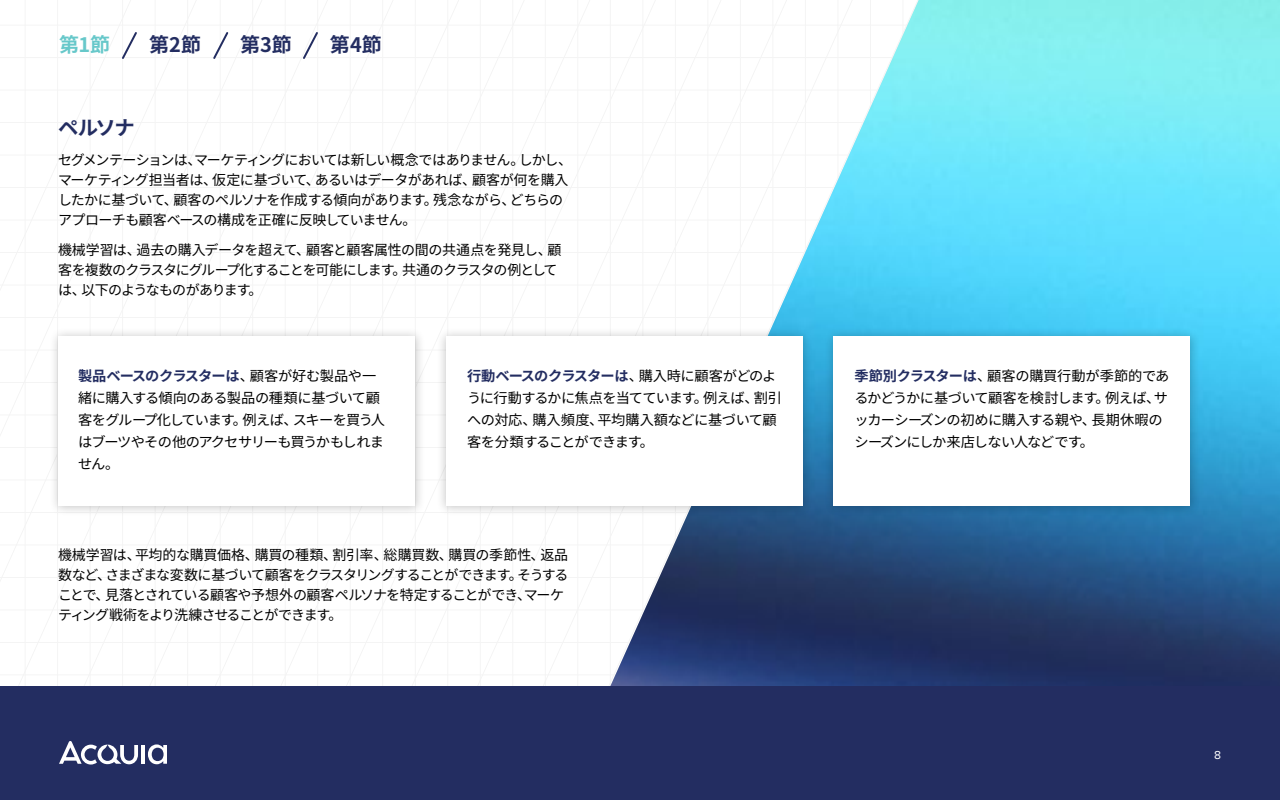
<style>
.page{position:relative;width:1280px;height:800px;background:#fff}
.page>*{position:absolute;margin:0;border:0;box-sizing:border-box;transform-origin:0 0}
.t1{font:700 20px "Noto Sans CJ Kjp";letter-spacing:-.005em;color:#232d61}
.t2{font:700 20px "Noto Sans CJ Kjp";color:#67c8ca}
.t3{font:14px/22px "Noto Sans CJ Kjp";letter-spacing:-.045em;color:#000}
.t4{font:12px "Proxima Nova";color:#fff}
.s1{font-weight:700;color:#232d61}
</style>
<div class="page">
<svg style="left:0;top:0;width:137px;height:682px"></svg>
<img style="left:559px;top:0;width:721px;height:686px">
<div style="left:0;top:686px;width:1280px;height:114px;background:#232d61"></div>
<hr style="left:142px;top:745px;width:3px;height:19px;background:#fff">
<svg style="left:59px;top:741px;width:79px;height:24px"></svg>
<svg style="left:148px;top:744px;width:19px;height:20px"></svg>
<div style="left:49px;top:327px;width:376px;height:190px;background:#000;opacity:.23"></div>
<div style="left:58px;top:336px;width:358px;height:170px;background:#fff"></div>
<div style="left:436px;top:327px;width:377px;height:190px;background:#000;opacity:.23"></div>
<div style="left:446px;top:336px;width:357px;height:170px;background:#fff"></div>
<div style="left:824px;top:327px;width:376px;height:190px;background:#000;opacity:.23"></div>
<div style="left:834px;top:336px;width:356px;height:170px;background:#fff"></div>
<svg style="left:120px;top:30px;width:19px;height:31px"></svg>
<svg style="left:212px;top:32px;width:18px;height:27px"></svg>
<svg style="left:301px;top:32px;width:19px;height:27px"></svg>
<h1 class="t2" style="left:59px;top:33px;width:53px">第1節</h1>
<h1 class="t1" style="left:149px;top:33px;width:53px">第2節</h1>
<h1 class="t1" style="left:240px;top:33px;width:53px">第3節</h1>
<h1 class="t1" style="left:330px;top:33px;width:53px">第4節</h1>
<h1 class="t1" style="left:58px;top:116px;width:78px">ペルソナ</h1>
<p class="t3" style="left:58px;top:150px;width:516px;line-height:20px">セグメンテーションは、マーケティングにおいては新しい概念ではありません。しかし、マーケティング担当者は、仮定に基づいて、あるいはデータがあれば、顧客が何を購入したかに基づいて、顧客のペルソナを作成する傾向があります。残念ながら、どちらのアプローチも顧客ベースの構成を正確に反映していません。</p>
<p class="t3" style="left:58px;top:240px;width:505px;line-height:20px">機械学習は、過去の購入データを超えて、顧客と顧客属性の間の共通点を発見し、顧客を複数のクラスタにグループ化することを可能にします。共通のクラスタの例としては、以下のようなものがあります。</p>
<p class="t3" style="left:78px;top:365px;width:309px"><span class="s1">製品ベースのクラスターは</span>、顧客が好む製品や一緒に購入する傾向のある製品の種類に基づいて顧客をグループ化しています。例えば、スキーを買う人はブーツやその他のアクセサリーも買うかもしれません。</p>
<p class="t3" style="left:467px;top:365px;width:317px"><span class="s1">行動ベースのクラスターは</span>、購入時に顧客がどのように行動するかに焦点を当てています。例えば、割引への対応、購入頻度、平均購入額などに基づいて顧客を分類することができます。</p>
<p class="t3" style="left:855px;top:365px;width:317px"><span class="s1">季節別クラスターは</span>、顧客の購買行動が季節的であるかどうかに基づいて顧客を検討します。例えば、サッカーシーズンの初めに購入する親や、長期休暇のシーズンにしか来店しない人などです。</p>
<p class="t3" style="left:58px;top:545px;width:512px;line-height:20px">機械学習は、平均的な購買価格、購買の種類、割引率、総購買数、購買の季節性、返品数など、さまざまな変数に基づいて顧客をクラスタリングすることができます。そうすることで、見落とされている顧客や予想外の顧客ペルソナを特定することができ、マーケティング戦術をより洗練させることができます。</p>
<p class="t4" style="left:1214px;top:749px;width:8px">8</p>
</div>
